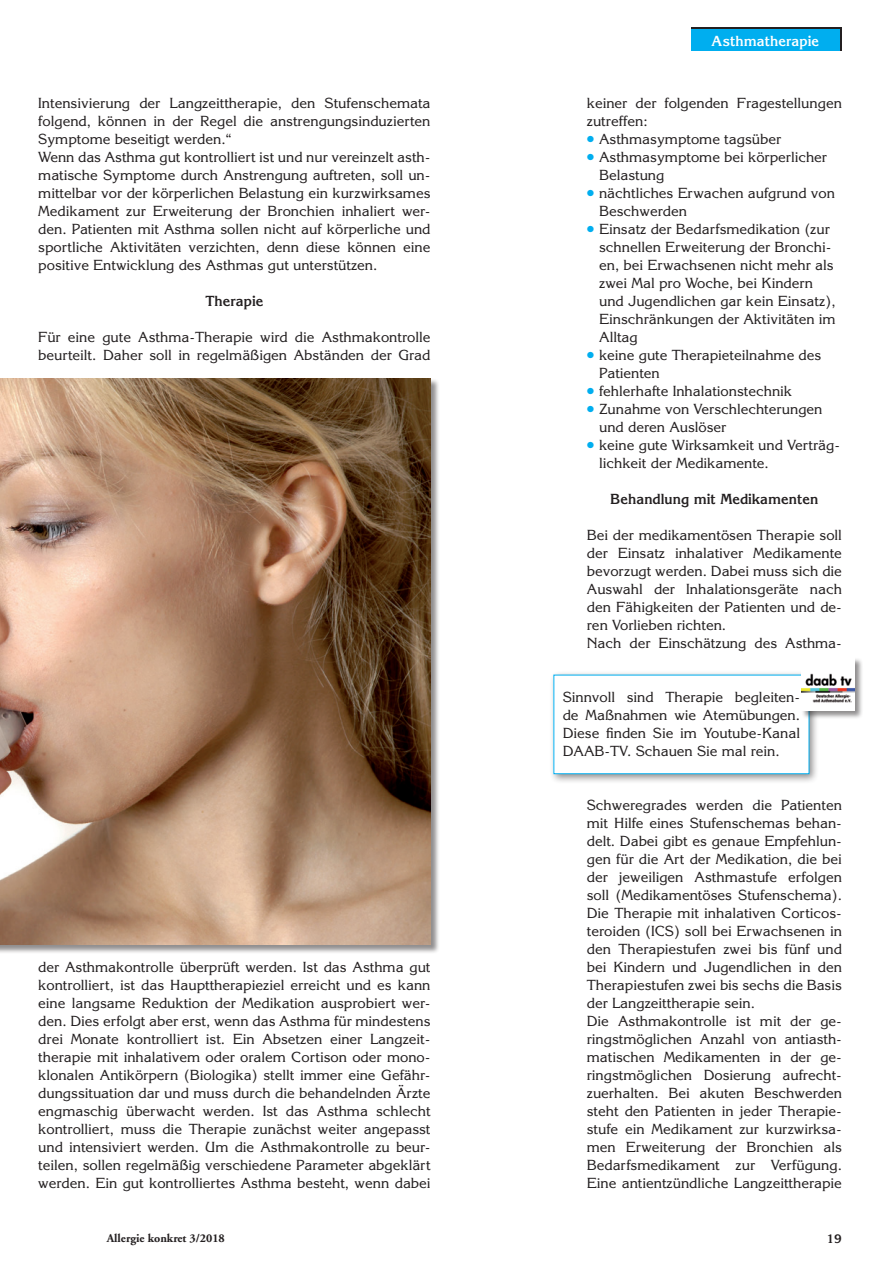
<style>
.page{position:relative;width:893px;height:1263px;background:#fff}
.page>*{position:absolute;margin:0;border:0;box-sizing:border-box;transform-origin:0 0}
.Fliesstext_normal{font:14.25px/18px "Korinna";color:#231f20}
.SH{font:700 14.25px "Korinna";color:#231f20}
.t1{font:700 14.25px "Korinna";color:#fff}
.t2{font:700 12px "Adobe Garamond";color:#231f20}
.t3{font:700 12px "Korinna";color:#231f20}
.s1{font-family:"European Pi Three";font-size:13.5px;color:#00aeef}
</style>
<div class="page">
<div style="left:549px;top:670px;width:271px;height:114px;background:#231f20;opacity:.5"></div>
<div style="left:554px;top:675px;width:255px;height:99px;background:#fff"></div>
<div style="left:553px;top:675px;width:256px;height:99px;border:1px solid #00aeef"></div>
<div style="left:0;top:378px;width:439px;height:576px;background:#231f20;opacity:.5"></div>
<img style="left:0;top:378px;width:431px;height:567px">
<div style="left:802px;top:657px;width:62px;height:63px;background:#231f20;opacity:.5"></div>
<img style="left:802px;top:657px;width:53px;height:54px">
<svg style="left:691px;top:28px;width:151px;height:23px"></svg>
<div style="left:691px;top:30px;width:149px;height:21px;background:#00aeef"></div>
<p class="Fliesstext_normal" style="left:38px;top:94px;width:394px;text-align:justify">Intensivierung der Langzeittherapie, den Stufenschemata folgend, können in der Regel die anstrengungsinduzierten Symptome beseitigt werden.“</p>
<p class="Fliesstext_normal" style="left:38px;top:148px;width:394px;text-align:justify">Wenn das Asthma gut kontrolliert ist und nur vereinzelt asth&shy;matische Symptome durch Anstrengung auftreten, soll un&shy;mittelbar vor der körperlichen Belastung ein kurzwirksames Medikament zur Erweiterung der Bronchien inhaliert wer&shy;den. Patienten mit Asthma sollen nicht auf körperliche und sportliche Aktivitäten verzichten, denn diese können eine positive Entwicklung des Asthmas gut unterstützen.</p>
<p class="SH" style="left:205px;top:292px;width:59px">Therapie</p>
<p class="Fliesstext_normal" style="left:38px;top:328px;width:394px">Für eine gute Asthma-Therapie wird die Asthmakontrolle beurteilt. Daher soll in regelmäßigen Abständen der Grad</p>
<p class="Fliesstext_normal" style="left:38px;top:958px;width:394px;text-align:justify">der Asthmakontrolle überprüft werden. Ist das Asthma gut kontrolliert, ist das Haupttherapieziel erreicht und es kann eine langsame Reduktion der Medikation ausprobiert wer&shy;den. Dies erfolgt aber erst, wenn das Asthma für mindestens drei Monate kontrolliert ist. Ein Absetzen einer Langzeit&shy;therapie mit inhalativem oder oralem Cortison oder mono&shy;klonalen Antikörpern (Biologika) stellt immer eine Gefähr&shy;dungssituation dar und muss durch die behandelnden Ärzte engmaschig überwacht werden. Ist das Asthma schlecht kontrolliert, muss die Therapie zunächst weiter angepasst und intensiviert werden. Um die Asthmakontrolle zu beur&shy;teilen, sollen regelmäßig verschiedene Parameter abgeklärt werden. Ein gut kontrolliertes Asthma besteht, wenn dabei</p>
<p class="t1" style="left:711px;top:32px;width:109px">Asthmatherapie</p>
<p class="Fliesstext_normal" style="left:587px;top:94px;width:257px">keiner der folgenden Fragestellungen zutreffen:</p>
<p class="Fliesstext_normal" style="left:587px;top:130px;width:196px"><span class="s1">I</span> Asthmasymptome tagsüber</p>
<p class="Fliesstext_normal" style="left:599px;top:148px;width:229px;text-indent:-12px"><span class="s1">I</span> Asthmasymptome bei körperlicher<br>Belastung</p>
<p class="Fliesstext_normal" style="left:599px;top:184px;width:237px;text-indent:-12px"><span class="s1">I</span> nächtliches Erwachen aufgrund von<br>Beschwerden</p>
<p class="Fliesstext_normal" style="left:599px;top:220px;width:238px;text-indent:-12px"><span class="s1">I</span> Einsatz der Bedarfsmedikation (zur schnellen Erweiterung der Bronchi&shy;en, bei Erwachsenen nicht mehr als zwei Mal pro Woche, bei Kindern und Jugendlichen gar kein Einsatz),<br>Einschränkungen der Aktivitäten im<br>Alltag</p>
<p class="Fliesstext_normal" style="left:599px;top:346px;width:224px;text-indent:-12px"><span class="s1">I</span> keine gute Therapieteilnahme des<br>Patienten</p>
<p class="Fliesstext_normal" style="left:587px;top:382px;width:207px"><span class="s1">I</span> fehlerhafte Inhalationstechnik</p>
<p class="Fliesstext_normal" style="left:599px;top:400px;width:225px;text-indent:-12px"><span class="s1">I</span> Zunahme von Verschlechterungen und deren Auslöser</p>
<p class="Fliesstext_normal" style="left:599px;top:436px;width:242px;text-indent:-12px"><span class="s1">I</span> keine gute Wirksamkeit und Verträg&shy;lichkeit der Medikamente.</p>
<p class="SH" style="left:610px;top:490px;width:210px">Behandlung mit Medikamenten</p>
<p class="Fliesstext_normal" style="left:587px;top:526px;width:257px;text-align:justify">Bei der medikamentösen Therapie soll der Einsatz inhalativer Medikamente bevorzugt werden. Dabei muss sich die Auswahl der Inhalationsgeräte nach den Fähigkeiten der Patienten und de&shy;ren Vorlieben richten.</p>
<p class="Fliesstext_normal" style="left:587px;top:634px;width:257px">Nach der Einschätzung des Asthma-</p>
<p class="Fliesstext_normal" style="left:563px;top:688px;width:239px;text-align:justify">Sinnvoll sind Therapie begleiten&shy;de Maßnahmen wie Atemübungen.<br>Diese finden Sie im Youtube-Kanal DAAB-TV. Schauen Sie mal rein.</p>
<p class="Fliesstext_normal" style="left:587px;top:796px;width:257px;text-align:justify">Schweregrades werden die Patienten mit Hilfe eines Stufenschemas behan&shy;delt. Dabei gibt es genaue Empfehlun&shy;gen für die Art der Medikation, die bei der jeweiligen Asthmastufe erfolgen soll (Medikamentöses Stufenschema).<br>Die Therapie mit inhalativen Corticos&shy;teroiden (ICS) soll bei Erwachsenen in den Therapiestufen zwei bis fünf und bei Kindern und Jugendlichen in den Therapiestufen zwei bis sechs die Basis der Langzeittherapie sein.</p>
<p class="Fliesstext_normal" style="left:587px;top:1012px;width:257px;text-align:justify">Die Asthmakontrolle ist mit der ge&shy;ringstmöglichen Anzahl von antiasth&shy;matischen Medikamenten in der ge&shy;ringstmöglichen Dosierung aufrecht&shy;zuerhalten. Bei akuten Beschwerden steht den Patienten in jeder Therapie&shy;stufe ein Medikament zur kurzwirksa&shy;men Erweiterung der Bronchien als Bedarfsmedikament zur Verfügung.<br>Eine antientzündliche Langzeittherapie</p>
<p class="t2" style="left:107px;top:1231px;width:120px">Allergie konkret 3/2018</p>
<p class="t3" style="left:827px;top:1231px;width:17px">19</p>
</div>
